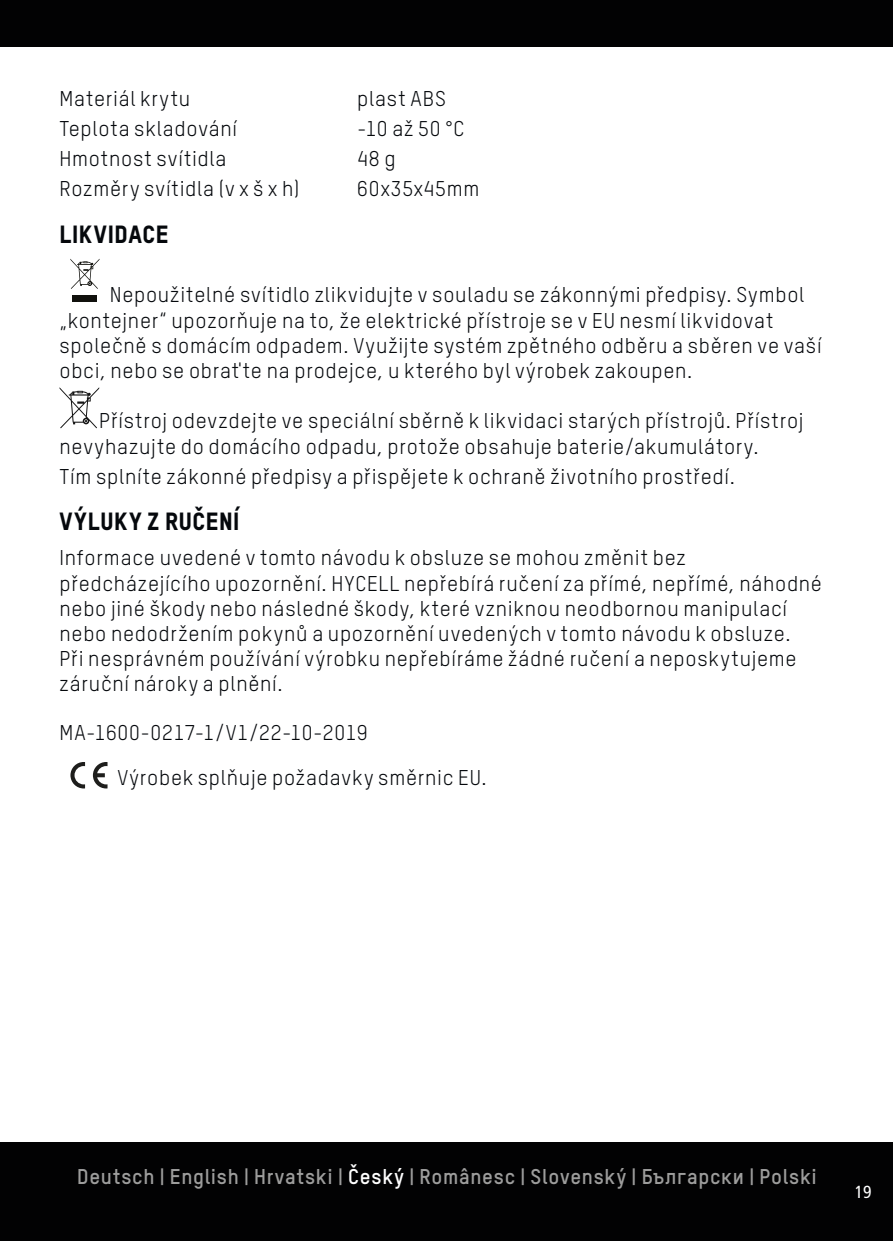
<style>
.page{position:relative;width:893px;height:1241px;background:#fff}
.page>*{position:absolute;margin:0;border:0;box-sizing:border-box;transform-origin:0 0}
.t1{font:800 24.5px "TSTARPRO";letter-spacing:.03em;color:#05080c}
.t2{font:21px/25.2px "TSTARPRO";letter-spacing:.03em;color:#05080c}
.t3{font:700 21px "TSTARPRO";letter-spacing:.035em;color:#9d9d9c}
.t4{font:condensed 17.5px "Frutiger LT Std";color:#fff}
.s1{color:#fff}
</style>
<div class="page">
<div style="left:0;top:1142px;width:893px;height:98px;background:#020203"></div>
<div style="left:0;top:0;width:893px;height:47px;background:#020203"></div>
<svg style="left:70px;top:259px;width:30px;height:30px"></svg>
<div style="left:73px;top:295px;width:24px;height:6px;background:#11110d"></div>
<svg style="left:60px;top:387px;width:39px;height:41px"></svg>
<svg style="left:70px;top:762px;width:15px;height:26px"></svg>
<svg style="left:93px;top:762px;width:15px;height:26px"></svg>
<p class="t2" style="left:60px;top:85px;width:132px">Materiál krytu</p>
<p class="t2" style="left:357px;top:85px;width:90px">plast ABS</p>
<p class="t2" style="left:60px;top:115px;width:179px">Teplota skladování</p>
<p class="t2" style="left:357px;top:115px;width:109px">-10 až 50 °C</p>
<p class="t2" style="left:60px;top:145px;width:169px">Hmotnost svítidla</p>
<p class="t2" style="left:357px;top:145px;width:40px">48 g</p>
<p class="t2" style="left:60px;top:175px;width:241px">Rozměry svítidla (v x š x h)</p>
<p class="t2" style="left:357px;top:175px;width:124px">60x35x45mm</p>
<p class="t1" style="left:60px;top:217px;width:110px">LIKVIDACE</p>
<p class="t2" style="left:60px;top:281px;width:764px;text-indent:50px">Nepoužitelné svítidlo zlikvidujte v souladu se zákonnými předpisy. Symbol „kontejner“ upozorňuje na to, že elektrické přístroje se v EU nesmí likvidovat společně s domácím odpadem. Využijte systém zpětného odběru a sběren ve vaší obci, nebo se obraťte na prodejce, u kterého byl výrobek zakoupen.</p>
<p class="t2" style="left:60px;top:407px;width:746px;text-indent:40px">Přístroj odevzdejte ve speciální sběrně k likvidaci starých přístrojů. Přístroj nevyhazujte do domácího odpadu, protože obsahuje baterie/akumulátory.</p>
<p class="t2" style="left:60px;top:463px;width:677px">Tím splníte zákonné předpisy a přispějete k ochraně životního prostředí.</p>
<p class="t1" style="left:60px;top:504px;width:181px">VÝLUKY Z RUČENÍ</p>
<p class="t2" style="left:60px;top:544px;width:764px">Informace uvedené v tomto návodu k obsluze se mohou změnit bez předcházejícího upozornění. HYCELL nepřebírá ručení za přímé, nepřímé, náhodné nebo jiné škody nebo následné škody, které vzniknou neodbornou manipulací nebo nedodržením pokynů a upozornění uvedených v tomto návodu k obsluze.<br>Při nesprávném používání výrobku nepřebíráme žádné ručení a neposkytujeme záruční nároky a plnění.</p>
<p class="t2" style="left:117px;top:709px;width:371px;line-height:44.8px;text-indent:-58px">MA-1600-0217-1/V1/22-10-2019<br>Výrobek splňuje požadavky směrnic EU.</p>
<p class="t3" style="left:77px;top:1162px;width:741px">Deutsch | English | Hrvatski | <span class="s1">Český</span> | Românesc | Slovenský | Български | Polski</p>
<p class="t4" style="left:855px;top:1181px;width:18px">19</p>
</div>
